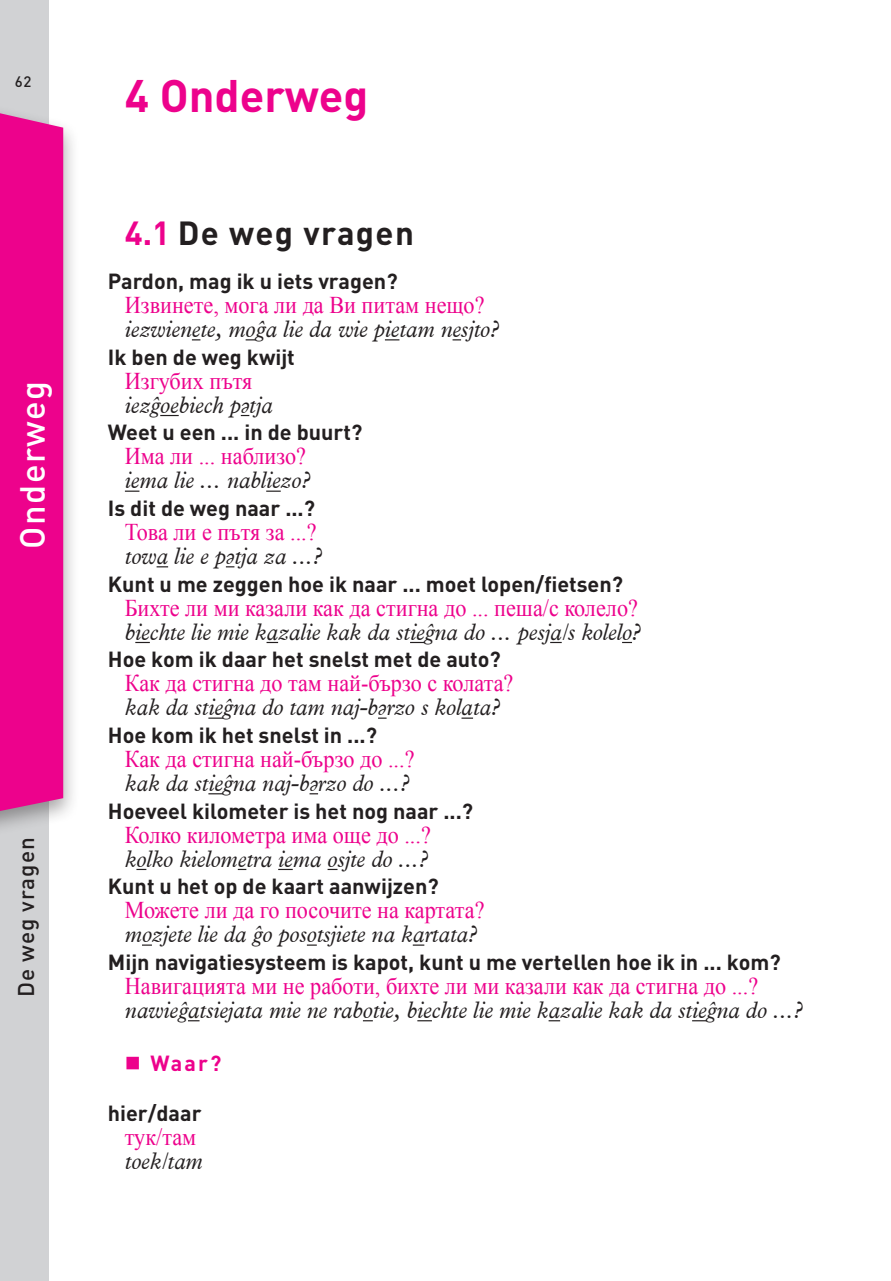
<style>
.page{position:relative;width:891px;height:1281px;background:#fff}
.page>*{position:absolute;margin:0;border:0;box-sizing:border-box;transform-origin:0 0}
.t1{font:700 45px "DINOT";color:#ed028c}
.t2{font:500 34.5px "DINOT";letter-spacing:.04em;color:#fff}
.t3{font:700 33px "DINOT";letter-spacing:.04em;color:#231f20}
.t4{font:italic 24px "Plan Kos";color:#231f20;scale:.93 1}
.t5{font:24px "Times New Roman";color:#ed028c;scale:.93 1}
.t6{font:500 22.5px "DINOT";letter-spacing:.04em;color:#231f20}
.t7{font:700 21.6px "DINOT";color:#231f20}
.t8{font:700 21.6px "DINOT";color:#ed028c}
.t9{font:500 15px "DINOT";color:#231f20}
.s1{color:#ed028c}
</style>
<div class="page">
<div style="left:0;top:0;width:48px;height:1280px;background:#d1d2d4"></div>
<div style="left:0;top:100px;width:80px;height:740px;background:#231f20;opacity:.4"></div>
<div style="left:0;top:106px;width:63px;height:711px;background:#ed028c"></div>
<svg style="left:385px;top:339px;width:14px;height:1px"></svg>
<svg style="left:160px;top:415px;width:19px;height:1px"></svg>
<svg style="left:125px;top:490px;width:14px;height:1px"></svg>
<svg style="left:266px;top:490px;width:15px;height:1px"></svg>
<svg style="left:135px;top:641px;width:15px;height:2px"></svg>
<svg style="left:266px;top:641px;width:12px;height:2px"></svg>
<svg style="left:410px;top:641px;width:15px;height:2px"></svg>
<svg style="left:550px;top:641px;width:12px;height:2px"></svg>
<svg style="left:622px;top:641px;width:10px;height:2px"></svg>
<svg style="left:208px;top:717px;width:15px;height:1px"></svg>
<svg style="left:461px;top:717px;width:12px;height:1px"></svg>
<svg style="left:208px;top:793px;width:15px;height:1px"></svg>
<svg style="left:278px;top:868px;width:15px;height:1px"></svg>
<svg style="left:417px;top:1020px;width:15px;height:1px"></svg>
<svg style="left:548px;top:1020px;width:12px;height:1px"></svg>
<svg style="left:692px;top:1020px;width:14px;height:1px"></svg>
<p class="t9" style="left:15px;top:72px;width:18px">62</p>
<h1 class="t1" style="left:125px;top:66px;width:245px">4 Onderweg</h1>
<h2 class="t2" style="left:9px;top:548px;width:169px;rotate:-90deg">Onderweg</h2>
<p class="t6" style="left:11px;top:996px;width:161px;rotate:-90deg">De weg vragen</p>
<h3 class="t3" style="left:125px;top:210px;width:290px"><span class="s1">4.1</span> De weg vragen</h3>
<p class="t7" style="left:108px;top:266px;width:291px">Pardon, mag ik u iets vragen?</p>
<p class="t5" style="left:125px;top:289px;width:388px">Извинете, мога ли да Ви питам нещо?</p>
<p class="t4" style="left:125px;top:315px;width:404px">iezwienete, moĝa lie da wie pietam nesjto?</p>
<p class="t7" style="left:108px;top:342px;width:188px">Ik ben de weg kwijt</p>
<p class="t5" style="left:125px;top:364px;width:139px">Изгубих пътя</p>
<p class="t4" style="left:125px;top:390px;width:160px">iezĝoebiech pətja</p>
<p class="t7" style="left:108px;top:417px;width:256px">Weet u een ... in de buurt?</p>
<p class="t5" style="left:125px;top:440px;width:196px">Има ли ... наблизо?</p>
<p class="t4" style="left:125px;top:466px;width:201px">iema lie ... nabliezo?</p>
<p class="t7" style="left:108px;top:493px;width:209px">Is dit de weg naar ...?</p>
<p class="t5" style="left:125px;top:515px;width:208px">Това ли е пътя за ...?</p>
<p class="t4" style="left:125px;top:541px;width:214px">towa lie e pətja za ...?</p>
<p class="t7" style="left:108px;top:569px;width:517px">Kunt u me zeggen hoe ik naar ... moet lopen/fietsen?</p>
<p class="t5" style="left:125px;top:591px;width:553px">Бихте ли ми казали как да стигна до ... пеша/с колело?</p>
<p class="t4" style="left:125px;top:617px;width:556px">biechte lie mie kazalie kak da stieĝna do ... pesja/s kolelo?</p>
<p class="t7" style="left:108px;top:644px;width:394px">Hoe kom ik daar het snelst met de auto?</p>
<p class="t5" style="left:125px;top:667px;width:419px">Как да стигна до там най-бързо с колата?</p>
<p class="t4" style="left:125px;top:693px;width:405px">kak da stieĝna do tam naj-bərzo s kolata?</p>
<p class="t7" style="left:108px;top:720px;width:271px">Hoe kom ik het snelst in ...?</p>
<p class="t5" style="left:125px;top:742px;width:313px">Как да стигна най-бързо до ...?</p>
<p class="t4" style="left:125px;top:768px;width:307px">kak da stieĝna naj-bərzo do ...?</p>
<p class="t7" style="left:108px;top:795px;width:367px">Hoeveel kilometer is het nog naar ...?</p>
<p class="t5" style="left:125px;top:818px;width:330px">Колко километра има още до ...?</p>
<p class="t4" style="left:125px;top:844px;width:328px">kolko kielometra iema osjte do ...?</p>
<p class="t7" style="left:108px;top:871px;width:332px">Kunt u het op de kaart aanwijzen?</p>
<p class="t5" style="left:125px;top:893px;width:388px">Можете ли да го посочите на картата?</p>
<p class="t4" style="left:125px;top:919px;width:380px">mozjete lie da ĝo posotsjiete na kartata?</p>
<p class="t7" style="left:108px;top:947px;width:674px">Mijn navigatiesysteem is kapot, kunt u me vertellen hoe ik in ... kom?</p>
<p class="t5" style="left:125px;top:969px;width:682px">Навигацията ми не работи, бихте ли ми казали как да стигна до ...?</p>
<p class="t4" style="left:125px;top:995px;width:730px">nawieĝatsiejata mie ne rabotie, biechte lie mie kazalie kak da stieĝna do ...?</p>
<p class="t8" style="left:150px;top:1047px;width:73px">Waar?</p>
<p class="t7" style="left:108px;top:1098px;width:95px">hier/daar</p>
<p class="t5" style="left:125px;top:1120px;width:78px">тук/там</p>
<p class="t4" style="left:125px;top:1146px;width:85px">toek/tam</p>
</div>
